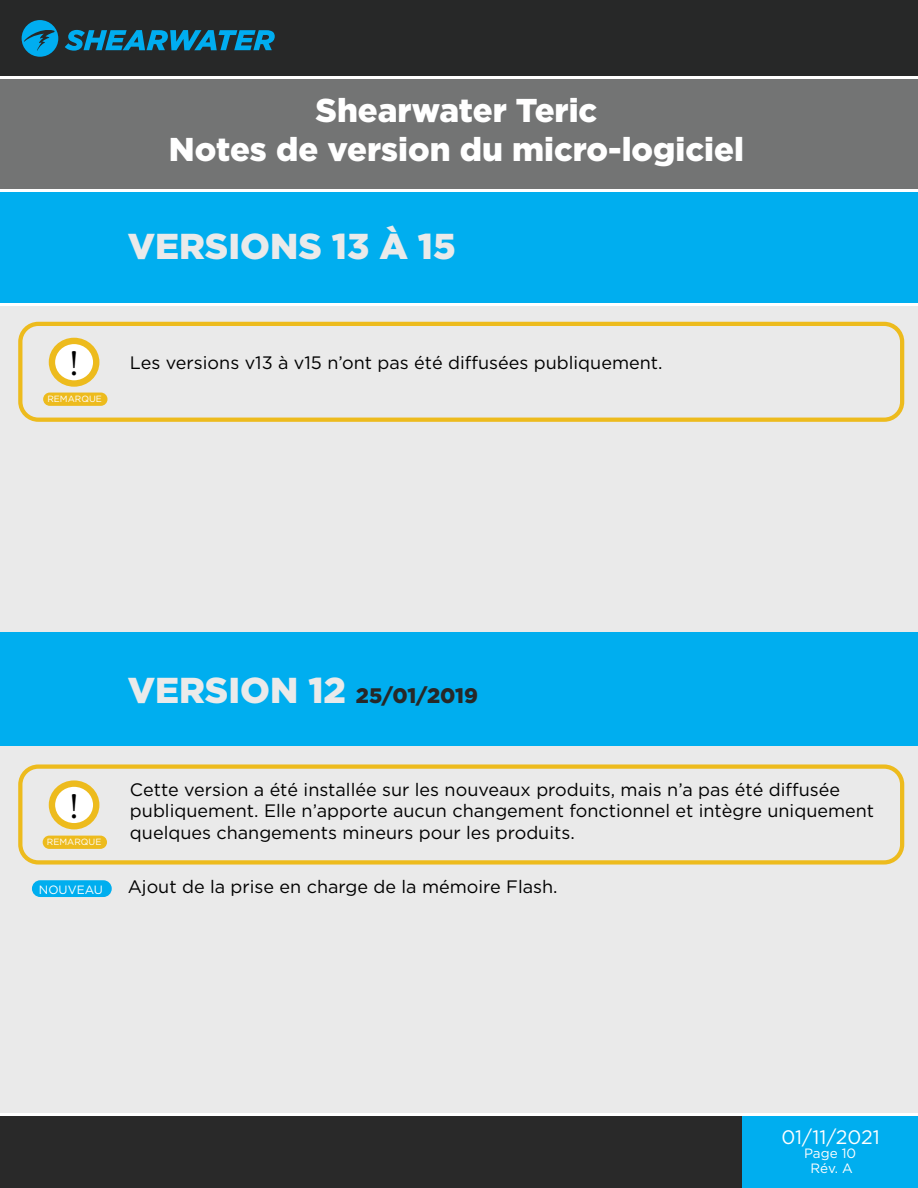
<style>
.page{position:relative;width:918px;height:1188px;background:#fff}
.page>*{position:absolute;margin:0;border:0;box-sizing:border-box;transform-origin:0 0}
.t1{font:900 36px "Gotham HTF";color:#eaeaea}
.t2{font:36px "Minion Pro";color:#000}
.t3{font:900 33px/39.6px "Gotham HTF";color:#fff;text-align:center}
.t4{font:900 21px "Gotham HTF";color:#272828}
.t5{font:19.5px "Gotham HTF";color:#fff}
.t6{font:18px/21.6px "Gotham HTF";color:#000}
.t7{font:13.5px "Gotham HTF";color:#fff}
.t8{font:12px "Gotham HTF";color:#fff}
.t9{font:9px "Gotham HTF";color:#fff}
.s1{font-size:36px;color:#eaeaea}
</style>
<div class="page">
<div style="left:0;top:0;width:918px;height:77px;background:#272828"></div>
<div style="left:0;top:1114px;width:918px;height:74px;background:#292929"></div>
<div style="left:0;top:305px;width:918px;height:809px;background:#eaeaea"></div>
<svg style="left:65px;top:30px;width:210px;height:21px"></svg>
<svg style="left:22px;top:20px;width:36px;height:37px"></svg>
<div style="left:0;top:191px;width:918px;height:114px;background:#00aeef"></div>
<div style="left:0;top:77px;width:918px;height:114px;background:#737474"></div>
<div style="left:742px;top:1114px;width:176px;height:74px;background:#00aeef"></div>
<hr style="left:0;top:76px;width:918px;height:3px;background:#fff">
<hr style="left:0;top:189px;width:918px;height:3px;background:#fff">
<hr style="left:0;top:303px;width:918px;height:3px;background:#fff">
<hr style="left:0;top:1113px;width:918px;height:3px;background:#fff">
<div style="left:33px;top:881px;width:78px;height:15px;background:#00aeef;border-radius:8px"></div>
<div style="left:32px;top:880px;width:80px;height:17px;border:2px solid #00aeef;border-radius:8px"></div>
<div style="left:18px;top:322px;width:886px;height:100px;border:4px solid #edbb1d;border-radius:18px"></div>
<svg style="left:52px;top:341px;width:44px;height:43px"></svg>
<div style="left:49px;top:338px;width:50px;height:49px;border:6px solid #edbb1d;border-radius:50%"></div>
<div style="left:18px;top:764px;width:886px;height:101px;border:4px solid #edbb1d;border-radius:18px"></div>
<svg style="left:52px;top:784px;width:44px;height:42px"></svg>
<div style="left:49px;top:780px;width:50px;height:49px;border:6px solid #edbb1d;border-radius:50%"></div>
<div style="left:0;top:632px;width:918px;height:114px;background:#00aeef"></div>
<div style="left:44px;top:393px;width:63px;height:12px;background:#edbb1d;border-radius:6px"></div>
<div style="left:43px;top:393px;width:65px;height:13px;border:2px solid #edbb1d;border-radius:6px"></div>
<div style="left:43px;top:836px;width:63px;height:12px;background:#edbb1d;border-radius:6px"></div>
<div style="left:43px;top:836px;width:64px;height:13px;border:2px solid #edbb1d;border-radius:6px"></div>
<h2 class="t3" style="left:169px;top:89px;width:577px">Shearwater Teric<br>Notes de version du micro-logiciel</h2>
<h1 class="t1" style="left:128px;top:225px;width:330px">VERSIONS 13 À 15</h1>
<h1 class="t2" style="left:69px;top:340px;width:11px">!</h1>
<p class="t9" style="left:47px;top:394px;width:56px">REMARQUE</p>
<p class="t6" style="left:130px;top:351px;width:534px">Les versions v13 à v15 n’ont pas été diffusées publiquement.</p>
<p class="t4" style="left:128px;top:684px;width:352px"><span class="s1">VERSION 12</span> 25/01/2019</p>
<h1 class="t2" style="left:69px;top:782px;width:11px">!</h1>
<p class="t9" style="left:47px;top:837px;width:56px">REMARQUE</p>
<p class="t6" style="left:130px;top:778px;width:746px">Cette version a été installée sur les nouveaux produits, mais n’a pas été diffusée publiquement. Elle n’apporte aucun changement fonctionnel et intègre uniquement quelques changements mineurs pour les produits.</p>
<p class="t8" style="left:39px;top:883px;width:66px">NOUVEAU</p>
<p class="t6" style="left:128px;top:876px;width:431px">Ajout de la prise en charge de la mémoire Flash.</p>
<p class="t5" style="left:781px;top:1126px;width:100px">01/11/2021</p>
<p class="t7" style="left:810px;top:1160px;width:44px">Rév. A</p>
<p class="t7" style="left:804px;top:1146px;width:54px">Page 10</p>
</div>
